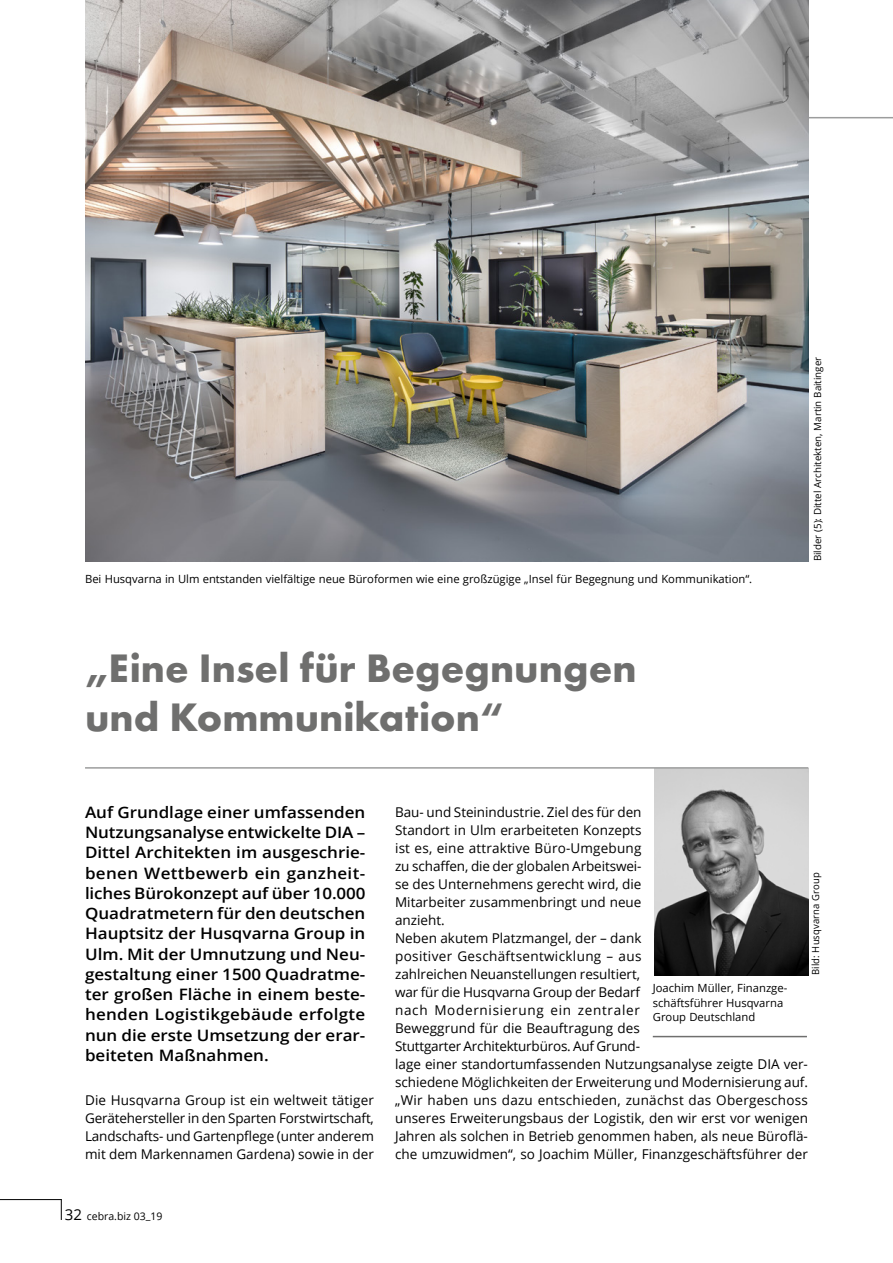
<style>
.page{position:relative;width:893px;height:1263px;background:#fff}
.page>*{position:absolute;margin:0;border:0;box-sizing:border-box;transform-origin:0 0}
.Headline_C_17{font:700 41.25px/49.5px "Futura";color:#6f6f6e}
.Vorspann_C_17{font:600 15.75px/20.2px "Open Sans";color:#000;text-align:justify;scale:1.08 1}
.Fließtext_C_17{font:13.5px/18px "Open Sans";color:#000;text-align:justify}
.BU_C_17{font:11.25px "Open Sans";color:#000}
.BU_Portraitbild_C_17{font:11.25px/14.2px "Open Sans";color:#000}
.t1{font:10.5px "Open Sans";color:#000}
.Fotonachweis_C_17{font:9.75px "Open Sans";color:#000}
.s1{font-size:15px}
</style>
<div class="page">
<hr style="left:0;top:1199px;width:62px;height:1px;background:#000">
<svg style="left:61px;top:1199px;width:1px;height:21px"></svg>
<hr style="left:170px;top:117px;width:723px;height:1px;background:#9c9d9d">
<img style="left:654px;top:769px;width:154px;height:206px">
<hr style="left:653px;top:1036px;width:154px;height:1px;background:#6f6f6e">
<img style="left:85px;top:0;width:723px;height:561px">
<hr style="left:85px;top:767px;width:723px;height:2px;background:#9c9d9d">
<p class="BU_C_17" style="left:85px;top:571px;width:669px">Bei Husqvarna in Ulm entstanden vielfältige neue Büroformen wie eine großzügige „Insel für Begegnung und Kommunikation“.</p>
<p class="Headline_C_17" style="left:85px;top:641px;width:553px">„Eine Insel für Begegnungen und Kommunikation“</p>
<p class="Fotonachweis_C_17" style="left:811px;top:561px;width:206px;rotate:-90deg">Bilder (5): Dittel Architekten, Martin Baitinger</p>
<p class="Vorspann_C_17" style="left:85px;top:802px;width:261px">Auf Grundlage einer umfassenden Nutzungsanalyse entwickelte DIA – Dittel Architekten im ausgeschrie&shy;benen Wettbewerb ein ganzheit&shy;liches Bürokonzept auf über 10.000<br>Quadratmetern für den deutschen Hauptsitz der Husqvarna Group in Ulm. Mit der Umnutzung und Neu&shy;gestaltung einer 1500 Quadratme&shy;ter großen Fläche in einem beste&shy;henden Logistikgebäude erfolgte nun die erste Umsetzung der erar&shy;beiteten Maßnahmen.</p>
<p class="Fließtext_C_17" style="left:85px;top:1091px;width:290px">Die Husqvarna Group ist ein weltweit tätiger Gerätehersteller in den Sparten Forstwirtschaft, Landschafts- und Gartenpflege (unter anderem mit dem Markennamen Gardena) sowie in der</p>
<p class="t1" style="left:65px;top:1209px;width:99px"><span class="s1">32</span> cebra.biz 03_19</p>
<p class="Fließtext_C_17" style="left:395px;top:803px;width:248px">Bau- und Steinindustrie. Ziel des für den Standort in Ulm erarbeiteten Konzepts ist es, eine attraktive Büro-Umgebung zu schaffen, die der globalen Arbeitswei&shy;se des Unternehmens gerecht wird, die Mitarbeiter zusammenbringt und neue anzieht.</p>
<p class="Fließtext_C_17" style="left:395px;top:929px;width:414px;text-align:left">Neben akutem Platzmangel, der – dank<br>positiver Geschäftsentwicklung – aus<br>zahlreichen Neuanstellungen resultiert,<br>war für die Husqvarna Group der Bedarf<br>nach Modernisierung ein zentraler<br>Beweggrund für die Beauftragung des<br>Stuttgarter Architekturbüros. Auf Grund-<br>lage einer standortumfassenden Nutzungsanalyse zeigte DIA ver&shy;schiedene Möglichkeiten der Erweiterung und Modernisierung auf. „Wir haben uns dazu entschieden, zunächst das Obergeschoss unseres Erweiterungsbaus der Logistik, den wir erst vor wenigen Jahren als solchen in Betrieb genommen haben, als neue Büroflä&shy;che umzuwidmen“, so Joachim Müller, Finanzgeschäftsführer der</p>
<p class="Fotonachweis_C_17" style="left:809px;top:975px;width:104px;rotate:-90deg">Bild: Husqvarna Group</p>
<p class="BU_Portraitbild_C_17" style="left:653px;top:981px;width:136px">Joachim Müller, Finanzge&shy;schäftsführer Husqvarna<br>Group Deutschland</p>
</div>
